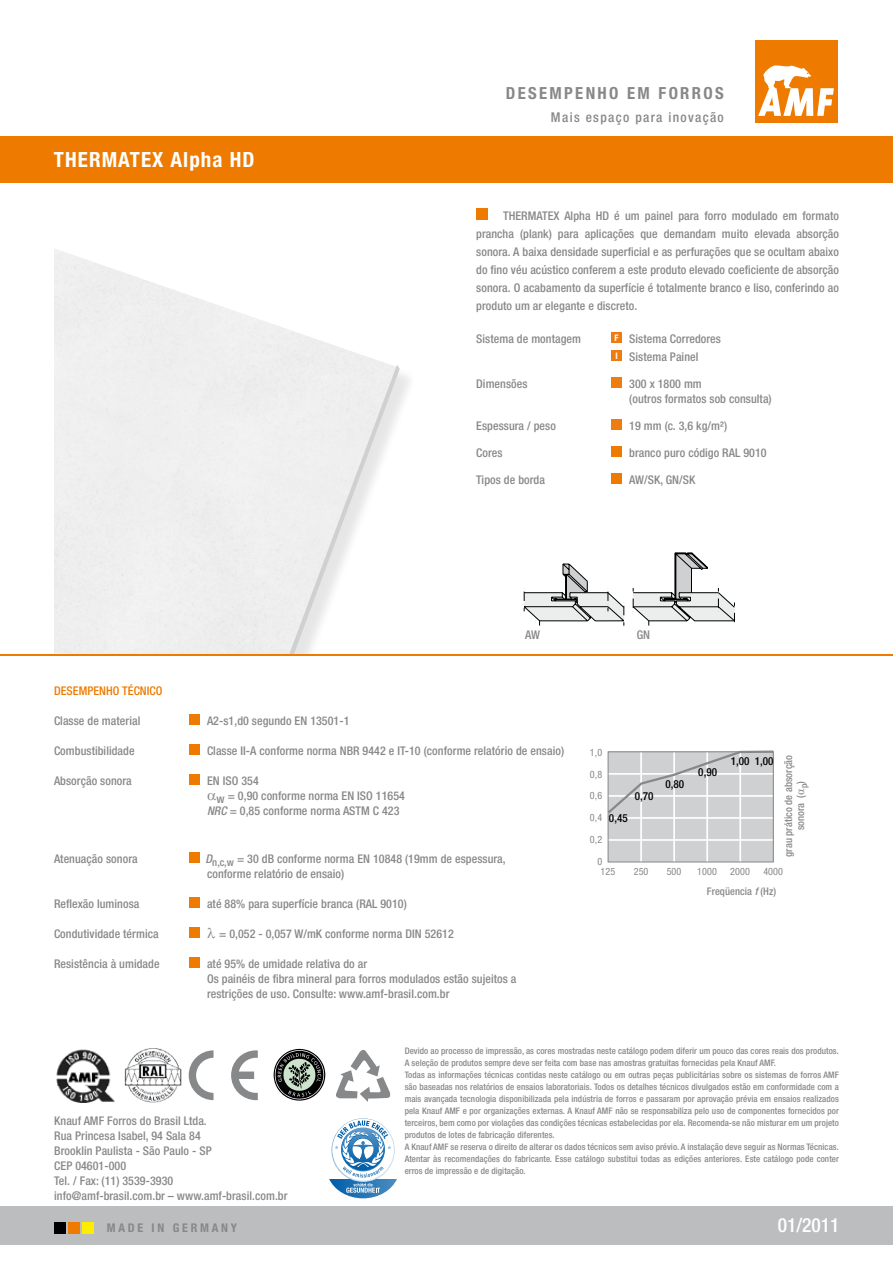
<style>
.page{position:relative;width:893px;height:1263px;background:#fff}
.page>*{position:absolute;margin:0;border:0;box-sizing:border-box;transform-origin:0 0}
.t1{font:700 condensed 21px "Helvetica Neue LT Pro";letter-spacing:.05em;color:#fff}
.t2{font:500 condensed 19.5px "Helvetica Neue LT Pro";color:#fff}
.t3{font:700 condensed 16.65px "Helvetica Neue LT Pro";letter-spacing:.14em;color:#87888a}
.t4{font:500 condensed 13.5px "Helvetica Neue LT Pro";letter-spacing:.1em;color:#87888a}
.t5{font:500 condensed 12px/15px "Helvetica Neue LT Pro";letter-spacing:.005em;color:#87888a}
.t6{font:500 condensed 12px "Helvetica Neue LT Pro";letter-spacing:.005em;color:#ee7b00}
.t7{font:700 condensed 12px "Helvetica Neue LT Pro";letter-spacing:.23em;color:#87888a}
.t8{font:500 condensed 11.1px "Helvetica Neue LT Pro";letter-spacing:.005em;color:#000}
.t9{font:500 condensed 10.5px/12px "Helvetica Neue LT Pro";letter-spacing:.005em;color:#87888a;text-align:center}
.t10{font:condensed 10.05px/21.9px "Helvetica Neue LT Pro";letter-spacing:.01em;color:#87888a;text-align:right}
.t11{font:500 condensed 9px/12px "Helvetica Neue LT Pro";letter-spacing:.005em;color:#87888a}
.s1{font-style:italic}
.s2{font-family:"Times New Roman";font-weight:400;font-stretch:normal;font-size:12px}
</style>
<div class="page">
<div style="left:56px;top:251px;width:362px;height:421px;background:#000;opacity:.1"></div>
<img style="left:54px;top:249px;width:344px;height:404px">
<svg style="left:289px;top:365px;width:111px;height:289px"></svg>
<div style="left:0;top:1206px;width:893px;height:39px;background:#bcbdbf"></div>
<div style="left:0;top:136px;width:893px;height:47px;background:#ee7b00"></div>
<div style="left:54px;top:656px;width:329px;height:43px;background:#fff"></div>
<hr style="left:0;top:655px;width:893px;height:1px;background:#ee7b00">
<div style="left:476px;top:208px;width:12px;height:12px;background:#ee7b00"></div>
<div style="left:611px;top:332px;width:11px;height:11px;background:#ee7d11"></div>
<div style="left:611px;top:350px;width:11px;height:11px;background:#ee7d11"></div>
<div style="left:611px;top:377px;width:11px;height:11px;background:#ee7d11"></div>
<div style="left:611px;top:419px;width:11px;height:11px;background:#ee7d11"></div>
<div style="left:611px;top:446px;width:11px;height:11px;background:#ee7b00"></div>
<div style="left:611px;top:473px;width:11px;height:11px;background:#ee7b00"></div>
<div style="left:189px;top:714px;width:11px;height:11px;background:#ee7b00"></div>
<div style="left:189px;top:744px;width:11px;height:11px;background:#ee7b00"></div>
<div style="left:189px;top:774px;width:11px;height:11px;background:#ee7b00"></div>
<div style="left:189px;top:852px;width:11px;height:11px;background:#ee7b00"></div>
<div style="left:189px;top:897px;width:11px;height:11px;background:#ee7b00"></div>
<div style="left:189px;top:927px;width:11px;height:11px;background:#ee7b00"></div>
<div style="left:189px;top:957px;width:11px;height:11px;background:#ee7b00"></div>
<div style="left:756px;top:40px;width:82px;height:83px;background:#ee7b00"></div>
<svg style="left:758px;top:65px;width:76px;height:51px"></svg>
<img style="left:124px;top:1048px;width:58px;height:55px">
<img style="left:56px;top:1049px;width:59px;height:54px">
<svg style="left:189px;top:1050px;width:69px;height:50px"></svg>
<svg style="left:336px;top:1049px;width:55px;height:53px"></svg>
<svg style="left:329px;top:1120px;width:68px;height:78px"></svg>
<svg style="left:274px;top:1049px;width:51px;height:51px"></svg>
<svg style="left:633px;top:553px;width:102px;height:73px"></svg>
<svg style="left:524px;top:564px;width:101px;height:62px"></svg>
<div style="left:608px;top:752px;width:165px;height:110px;background:#cfd0d2"></div>
<hr style="left:640px;top:752px;width:2px;height:110px;background:#fff">
<hr style="left:673px;top:752px;width:2px;height:110px;background:#fff">
<hr style="left:706px;top:752px;width:2px;height:110px;background:#fff">
<hr style="left:739px;top:752px;width:2px;height:110px;background:#fff">
<hr style="left:608px;top:817px;width:165px;height:2px;background:#fff">
<hr style="left:608px;top:839px;width:165px;height:2px;background:#fff">
<div style="left:608px;top:752px;width:165px;height:110px;border:1px solid #87888a"></div>
<svg style="left:607px;top:750px;width:167px;height:66px"></svg>
<div style="left:54px;top:1222px;width:12px;height:12px;background:#000"></div>
<div style="left:68px;top:1222px;width:12px;height:12px;background:#ee7b00"></div>
<div style="left:82px;top:1222px;width:12px;height:12px;background:#ffed00"></div>
<h1 class="t1" style="left:54px;top:147px;width:202px">THERMATEX Alpha HD</h1>
<h3 class="t3" style="left:506px;top:83px;width:219px">DESEMPENHO EM FORROS</h3>
<p class="t4" style="left:551px;top:109px;width:174px">Mais espaço para inovação</p>
<p class="t5" style="left:476px;top:206px;width:364px;line-height:18px;text-align:justify;text-indent:27px">THERMATEX Alpha HD é um painel para forro modulado em formato prancha (plank) para aplicações que demandam muito elevada absorção sonora. A baixa densidade superficial e as perfurações que se ocultam abaixo do fino véu acústico conferem a este produto elevado coeficiente de absorção sonora. O acabamento da superfície é totalmente branco e liso, conferindo ao produto um ar elegante e discreto.</p>
<p class="t5" style="left:476px;top:331px;width:106px">Sistema de montagem</p>
<p class="t5" style="left:614px;top:329px;width:108px;line-height:18px"><sup>F</sup> Sistema Corredores<br><sup>I</sup> Sistema Painel</p>
<p class="t5" style="left:476px;top:376px;width:53px">Dimensões</p>
<p class="t5" style="left:629px;top:376px;width:144px">300 x 1800 mm<br>(outros formatos sob consulta)</p>
<p class="t5" style="left:476px;top:418px;width:81px">Espessura / peso</p>
<p class="t5" style="left:629px;top:418px;width:99px">19 mm (c. 3,6 kg/m²)</p>
<p class="t5" style="left:476px;top:445px;width:28px">Cores</p>
<p class="t5" style="left:629px;top:445px;width:139px">branco puro código RAL 9010</p>
<p class="t5" style="left:476px;top:472px;width:70px">Tipos de borda</p>
<p class="t5" style="left:629px;top:472px;width:68px">AW/SK, GN/SK</p>
<p class="t5" style="left:525px;top:627px;width:16px">AW</p>
<p class="t5" style="left:637px;top:627px;width:15px">GN</p>
<p class="t6" style="left:54px;top:683px;width:110px">DESEMPENHO TÉCNICO</p>
<p class="t5" style="left:54px;top:713px;width:88px">Classe de material</p>
<p class="t5" style="left:207px;top:713px;width:144px">A2-s1,d0 segundo EN 13501-1</p>
<p class="t5" style="left:54px;top:743px;width:82px">Combustibilidade</p>
<p class="t5" style="left:207px;top:743px;width:359px">Classe II-A conforme norma NBR 9442 e IT-10 (conforme relatório de ensaio)</p>
<p class="t5" style="left:54px;top:773px;width:79px">Absorção sonora</p>
<p class="t5" style="left:207px;top:773px;width:53px">EN ISO 354</p>
<p class="t5" style="left:217px;top:788px;width:190px">w = 0,90 conforme norma EN ISO 11654</p>
<p class="t5" style="left:207px;top:803px;width:194px"><span class="s1">NRC</span> = 0,85 conforme norma ASTM C 423</p>
<p class="t5" style="left:54px;top:851px;width:85px">Atenuação sonora</p>
<p class="t5" style="left:206px;top:851px;width:302px"><span class="s1">D</span><sub>n,c,w</sub> = 30 dB conforme norma EN 10848 (19mm de espessura, conforme relatório de ensaio)</p>
<p class="t5" style="left:54px;top:896px;width:87px">Reflexão luminosa</p>
<p class="t5" style="left:207px;top:896px;width:201px">até 88% para superfície branca (RAL 9010)</p>
<p class="t5" style="left:54px;top:926px;width:106px">Condutividade térmica</p>
<p class="t5" style="left:219px;top:926px;width:236px">= 0,052 - 0,057 W/mK conforme norma DIN 52612</p>
<p class="t5" style="left:54px;top:956px;width:107px">Resistência à umidade</p>
<p class="t5" style="left:207px;top:956px;width:311px">até 95% de umidade relativa do ar<br>Os painéis de fibra mineral para forros modulados estão sujeitos a restrições de uso. Consulte: www.amf-brasil.com.br</p>
<p class="t10" style="left:590px;top:741px;width:14px">1,0<br>0,8<br>0,6<br>0,4<br>0,2<br>0</p>
<p class="t8" style="left:635px;top:789px;width:20px">0,70</p>
<p class="t8" style="left:609px;top:811px;width:20px">0,45</p>
<p class="t8" style="left:665px;top:777px;width:20px">0,80</p>
<p class="t8" style="left:698px;top:766px;width:20px">0,90</p>
<p class="t8" style="left:731px;top:754px;width:44px">1,00 1,00</p>
<p class="t9" style="left:782px;top:857px;width:103px;rotate:-90deg">grau prático de absorção sonora (<span class="s2">α</span><sub>p</sub>)</p>
<p class="t10" style="left:601px;top:860px;width:16px">125</p>
<p class="t10" style="left:634px;top:860px;width:16px">250</p>
<p class="t10" style="left:667px;top:860px;width:16px">500</p>
<p class="t10" style="left:697px;top:860px;width:21px">1000</p>
<p class="t10" style="left:730px;top:860px;width:21px">2000</p>
<p class="t10" style="left:763px;top:860px;width:21px">4000</p>
<p class="t9" style="left:707px;top:885px;width:71px">Freqüencia <span class="s1">f</span> (Hz)</p>
<p class="t5" style="left:54px;top:1113px;width:235px">Knauf AMF Forros do Brasil Ltda.<br>Rua Princesa Isabel, 94 Sala 84<br>Brooklin Paulista - São Paulo - SP<br>CEP 04601-000<br>Tel. / Fax: (11) 3539-3930<br>info@amf-brasil.com.br – www.amf-brasil.com.br</p>
<p class="t7" style="left:107px;top:1221px;width:132px">MADE IN GERMANY</p>
<p class="t11" style="left:405px;top:1045px;width:436px">Devido ao processo de impressão, as cores mostradas neste catálogo podem diferir um pouco das cores reais dos produtos.<br>A seleção de produtos sempre deve ser feita com base nas amostras gratuitas fornecidas pela Knauf AMF.<br>Todas as informações técnicas contidas neste catálogo ou em outras peças publicitárias sobre os sistemas de forros AMF são baseadas nos relatórios de ensaios laboratoriais. Todos os detalhes técnicos divulgados estão em conformidade com a mais avançada tecnologia disponibilizada pela indústria de forros e passaram por aprovação prévia em ensaios realizados pela Knauf AMF e por organizações externas. A Knauf AMF não se responsabiliza pelo uso de componentes fornecidos por terceiros, bem como por violações das condições técnicas estabelecidas por ela. Recomenda-se não misturar em um projeto produtos de lotes de fabricação diferentes.<br>A Knauf AMF se reserva o direito de alterar os dados técnicos sem aviso prévio. A instalação deve seguir as Normas Técnicas.<br>Atentar às recomendações do fabricante. Esse catálogo substitui todas as edições anteriores. Este catálogo pode conter erros de impressão e de digitação.</p>
<h2 class="t2" style="left:778px;top:1213px;width:63px">01/2011</h2>
</div>
